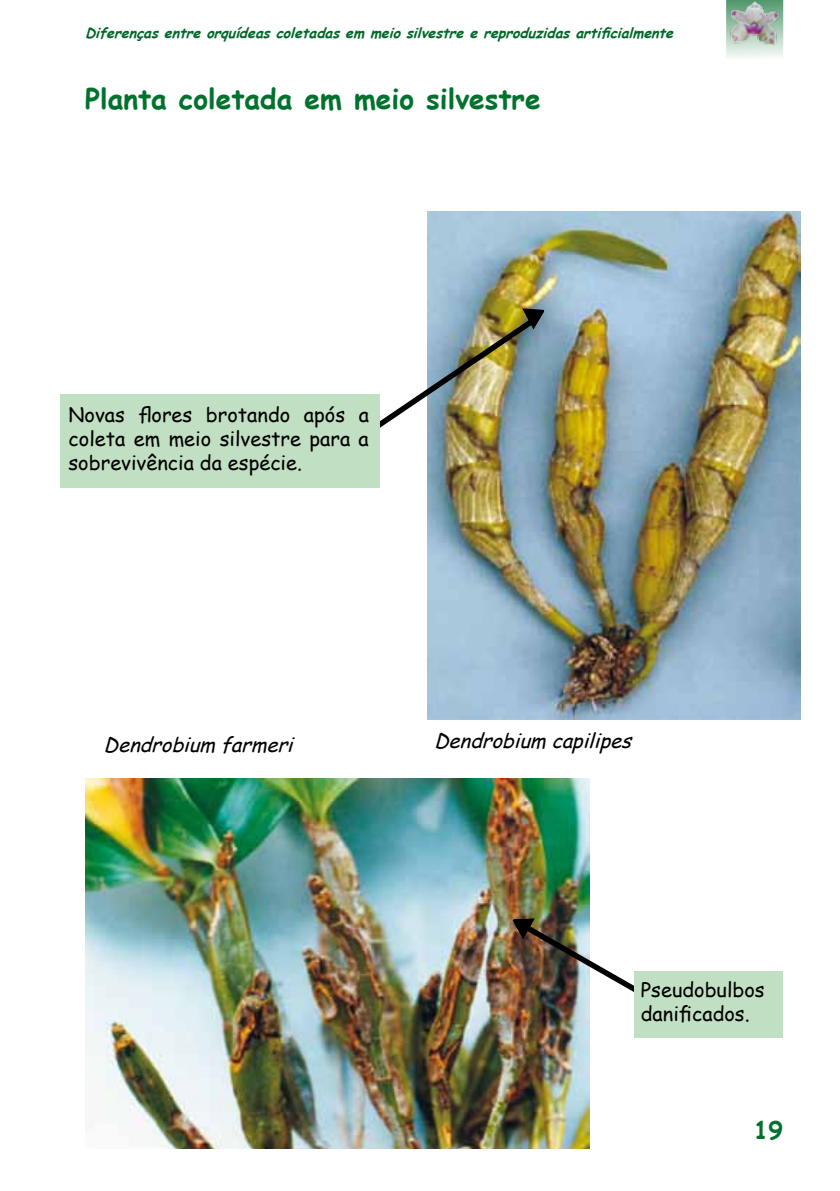
<style>
.page{position:relative;width:840px;height:1191px;background:#fff}
.page>*{position:absolute;margin:0;border:0;box-sizing:border-box;transform-origin:0 0}
.t1{font:700 28px "Comic Sans MS";color:#00722d}
.t2{font:700 24px "Comic Sans MS";color:#00722d}
.t3{font:20px/24px "Comic Sans MS";color:#000;text-align:justify}
.t4{font:italic 20px "Comic Sans MS";color:#000}
.t5{font:italic 700 14px "Comic Sans MS";color:#006829}
</style>
<div class="page">
<svg style="left:726px;top:0;width:56px;height:58px"></svg>
<img style="left:726px;top:0;width:55px;height:45px">
<img style="left:427px;top:211px;width:372px;height:508px">
<img style="left:380px;top:308px;width:164px;height:131px">
<img style="left:85px;top:778px;width:504px;height:370px">
<img style="left:511px;top:916px;width:123px;height:90px">
<div style="left:60px;top:394px;width:320px;height:94px;background:#c1dfc2"></div>
<div style="left:634px;top:971px;width:148px;height:66px;background:#c1dfc2"></div>
<p class="t5" style="left:85px;top:22px;width:594px">Diferenças entre orquídeascoletadas em meiosilvestre e reproduzidas artificialmente</p>
<h1 class="t1" style="left:85px;top:78px;width:457px">Planta coletada em meio silvestre</h1>
<p class="t3" style="left:69px;top:401px;width:301px">Novas flores brotando após a coleta em meio silvestre para a sobrevivência da espécie.</p>
<p class="t4" style="left:103px;top:730px;width:198px">Dendrobium farmeri</p>
<p class="t4" style="left:434px;top:725px;width:205px">Dendrobium capilipes</p>
<p class="t3" style="left:640px;top:977px;width:125px">Pseudobulbos danificados.</p>
<p class="t2" style="left:753px;top:1112px;width:31px">19</p>
</div>
